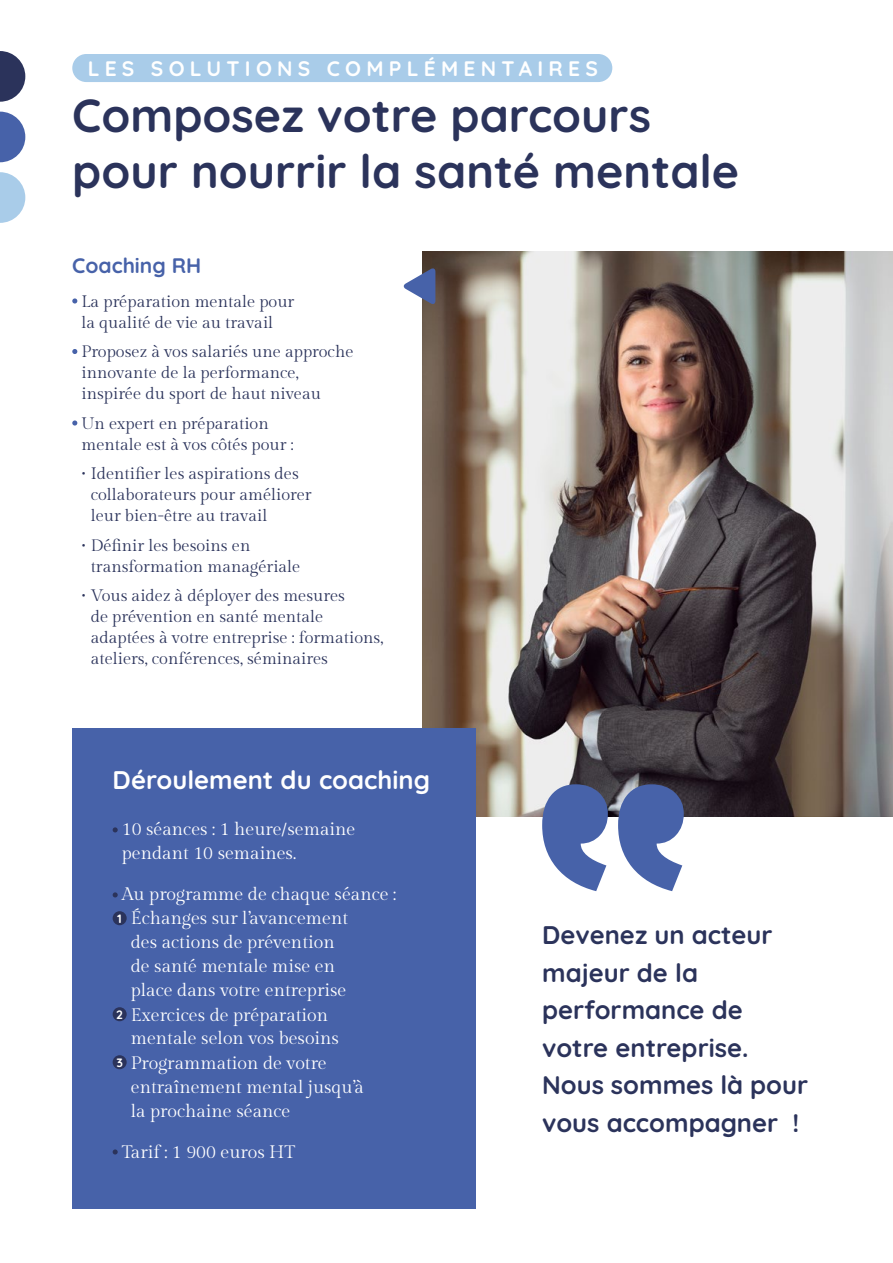
<style>
.page{position:relative;width:893px;height:1263px;background:#fff}
.page>*{position:absolute;margin:0;border:0;box-sizing:border-box;transform-origin:0 0}
.t1{font:700 46.5px/55.8px "Quicksand";color:#2b335b}
.t2{font:700 25.5px/37.5px "Quicksand";color:#2b335b}
.t3{font:700 25.5px "Quicksand";color:#fff}
.t4{font:700 21px "Quicksand";letter-spacing:.25em;color:#fff}
.t5{font:700 21px "Quicksand";color:#4762a9}
.t6{font:18px/24px "Gilda Display";color:#fff}
.t7{font:16.5px/21px "Gilda Display";color:#2b335b}
.s1{font-family:"Quicksand";font-weight:700;font-size:12.15px}
</style>
<div class="page">
<img style="left:422px;top:252px;width:471px;height:564px">
<svg style="left:0;top:51px;width:25px;height:51px"></svg>
<svg style="left:0;top:112px;width:25px;height:50px"></svg>
<svg style="left:0;top:172px;width:25px;height:51px"></svg>
<svg style="left:72px;top:298px;width:5px;height:5px"></svg>
<svg style="left:72px;top:349px;width:5px;height:5px"></svg>
<svg style="left:72px;top:420px;width:5px;height:6px"></svg>
<svg style="left:403px;top:268px;width:32px;height:37px"></svg>
<div style="left:72px;top:728px;width:404px;height:481px;background:#4762a9"></div>
<svg style="left:113px;top:827px;width:5px;height:5px"></svg>
<svg style="left:113px;top:892px;width:5px;height:5px"></svg>
<div style="left:113px;top:911px;width:14px;height:14px;background:#2b335b;border-radius:50%"></div>
<div style="left:113px;top:1007px;width:14px;height:14px;background:#2b335b;border-radius:50%"></div>
<div style="left:113px;top:1055px;width:14px;height:14px;background:#2b335b;border-radius:50%"></div>
<svg style="left:113px;top:1149px;width:5px;height:5px"></svg>
<svg style="left:542px;top:784px;width:142px;height:107px"></svg>
<div style="left:72px;top:54px;width:540px;height:28px;background:#a9cce9;border-radius:14px"></div>
<p class="t4" style="left:88px;top:52px;width:512px">LES SOLUTIONS COMPLÉMENTAIRES</p>
<h1 class="t1" style="left:72px;top:83px;width:668px">Composez votre parcours pour nourrir la santé mentale</h1>
<p class="t5" style="left:72px;top:249px;width:130px">Coaching RH</p>
<p class="t7" style="left:81px;top:290px;width:214px">La préparation mentale pour la qualité de vie au travail</p>
<p class="t7" style="left:81px;top:341px;width:274px">Proposez à vos salariés une approche innovante de la performance, inspirée du sport de haut niveau</p>
<p class="t7" style="left:81px;top:412px;width:214px">Un expert en préparation mentale est à vos côtés pour :</p>
<p class="t7" style="left:91px;top:463px;width:222px;text-indent:-10px">• Identifier les aspirations des collaborateurs pour améliorer leur bien-être au travail</p>
<p class="t7" style="left:91px;top:534px;width:211px;text-indent:-10px">• Définir les besoins en transformation managériale</p>
<p class="t7" style="left:91px;top:585px;width:294px;text-indent:-10px">• Vous aidez à déployer des mesures<br>de prévention en santé mentale adaptées à votre entreprise : formations, ateliers, conférences, séminaires</p>
<h2 class="t3" style="left:113px;top:760px;width:319px">Déroulement du coaching</h2>
<p class="t6" style="left:122px;top:817px;width:235px">10 séances : 1 heure/semaine pendant 10 semaines.</p>
<p class="t6" style="left:122px;top:882px;width:276px">Au programme de chaque séance :</p>
<p class="t6" style="left:117px;top:906px;width:232px"><span class="s1">1</span> Échanges sur l’avancement</p>
<p class="t6" style="left:131px;top:930px;width:205px">des actions de prévention</p>
<p class="t6" style="left:131px;top:954px;width:206px">de santé mentale mise en</p>
<p class="t6" style="left:131px;top:978px;width:217px">place dans votre entreprise</p>
<p class="t6" style="left:116px;top:1002px;width:214px"><span class="s1">2</span> Exercices de préparation</p>
<p class="t6" style="left:131px;top:1026px;width:210px">mentale selon vos besoins</p>
<p class="t6" style="left:116px;top:1050px;width:212px"><span class="s1">3</span> Programmation de votre</p>
<p class="t6" style="left:131px;top:1074px;width:235px">entraînement mental jusqu’à</p>
<p class="t6" style="left:131px;top:1098px;width:161px">la prochaine séance</p>
<p class="t6" style="left:122px;top:1139px;width:175px">Tarif : 1 900 euros HT</p>
<h2 class="t2" style="left:542px;top:914px;width:267px">Devenez un acteur majeur de la performance de votre entreprise.<br>Nous sommes là pour vous accompagner !</h2>
</div>
